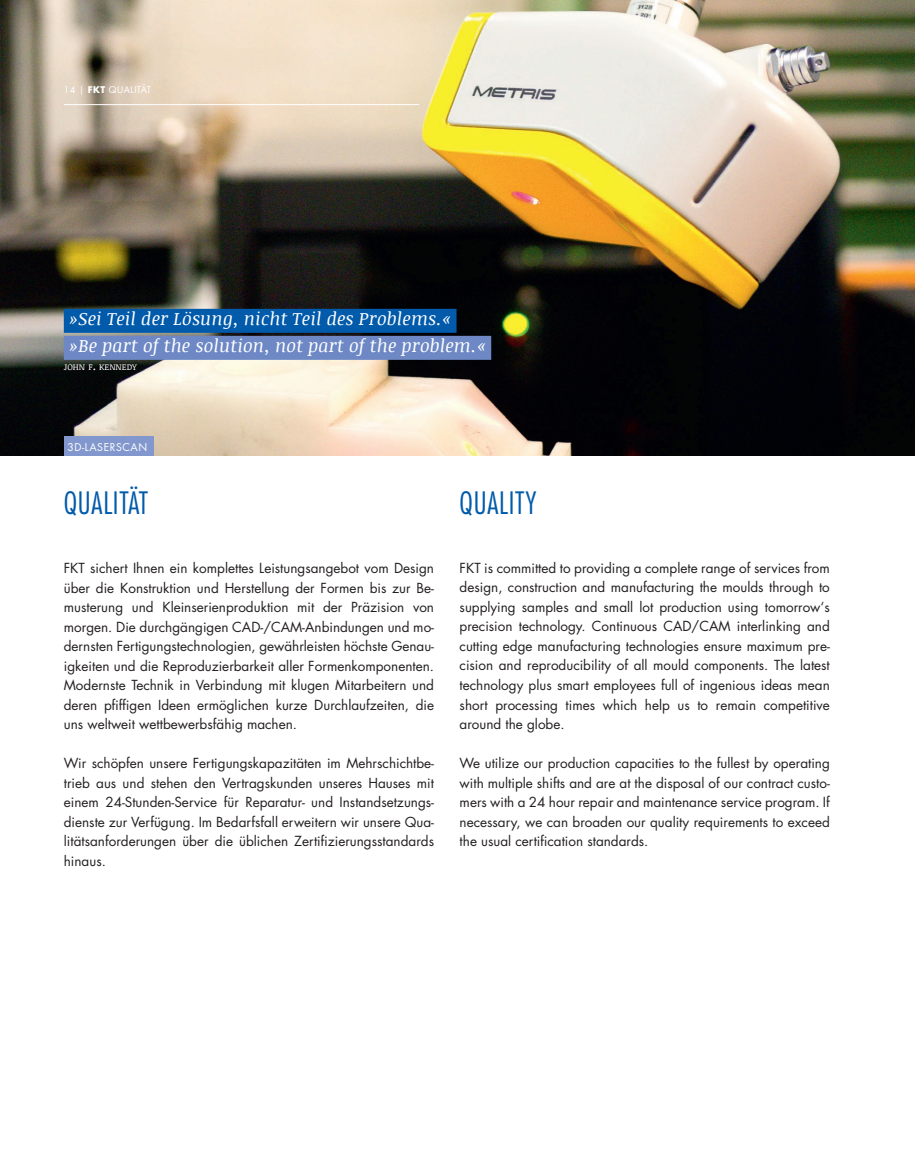
<style>
.page{position:relative;width:915px;height:1149px;background:#fff}
.page>*{position:absolute;margin:0;border:0;box-sizing:border-box;transform-origin:0 0}
.t1{font:300 condensed 30px "Futura Std";letter-spacing:.025em;color:#015aaa}
.t2{font:italic 18px/27px "Noticia Text";letter-spacing:.01em;color:#fff}
.t3{font:13.5px/19.5px "Futura Std";color:#231f20;text-align:justify}
.t4{font:10.5px "Futura Std";letter-spacing:.05em;color:#fff}
.t5{font:9px "Futura Std";letter-spacing:.05em;color:#fff}
.t6{font:8.4px "Noticia Text";color:#fff}
.s1{font-weight:700}
.s2{font-size:12px}
</style>
<div class="page">
<img style="left:0;top:0;width:914px;height:456px">
<hr style="left:64px;top:104px;width:355px;height:1px;background:#fff">
<div style="left:64px;top:309px;width:392px;height:24px;background:#015aaa"></div>
<div style="left:64px;top:336px;width:427px;height:24px;background:#6d88c5"></div>
<div style="left:64px;top:436px;width:89px;height:20px;background:#8197cd"></div>
<p class="t5" style="left:64px;top:83px;width:89px">14 | <span class="s1">FKT</span> QUALITÄT</p>
<h2 class="t2" style="left:69px;top:305px;width:418px">»Sei Teil der Lösung, nicht Teil des Problems.«<br>»Be part of the solution, not part of the problem.«</h2>
<p class="t6" style="left:64px;top:361px;width:74px">JOHN F<span class="s2">.</span> KENNEDY</p>
<p class="t4" style="left:68px;top:440px;width:81px">3D-LASERSCAN</p>
<h1 class="t1" style="left:64px;top:485px;width:86px">QUALITÄT</h1>
<h1 class="t1" style="left:459px;top:485px;width:79px">QUALITY</h1>
<p class="t3" style="left:64px;top:558px;width:371px">FKT sichert Ihnen ein komplettes Leistungsangebot vom Design über die Konstruktion und Herstellung der Formen bis zur Be&shy;musterung und Kleinserienproduktion mit der Präzision von morgen. Die durchgängigen CAD-/CAM-Anbindungen und mo&shy;dernsten Fertigungstechnologien, gewährleisten höchste Genau&shy;igkeiten und die Reproduzierbarkeit aller Formenkomponenten.<br>Modernste Technik in Verbindung mit klugen Mitarbeitern und deren pfiffigen Ideen ermöglichen kurze Durchlaufzeiten, die uns weltweit wettbewerbsfähig machen.</p>
<p class="t3" style="left:64px;top:753px;width:371px">Wir schöpfen unsere Fertigungskapazitäten im Mehrschichtbe&shy;trieb aus und stehen den Vertragskunden unseres Hauses mit einem 24-Stunden-Service für Reparatur- und Instandsetzungs&shy;dienste zur Verfügung. Im Bedarfsfall erweitern wir unsere Qua&shy;litätsanforderungen über die üblichen Zertifizierungsstandards hinaus.</p>
<p class="t3" style="left:459px;top:558px;width:371px">FKT is committed to providing a complete range of services from design, construction and manufacturing the moulds through to supplying samples and small lot production using tomorrow‘s precision technology. Continuous CAD/CAM interlinking and cutting edge manufacturing technologies ensure maximum pre&shy;cision and reproducibility of all mould components. The latest technology plus smart employees full of ingenious ideas mean short processing times which help us to remain competitive around the globe.</p>
<p class="t3" style="left:459px;top:753px;width:371px">We utilize our production capacities to the fullest by operating with multiple shifts and are at the disposal of our contract custo&shy;mers with a 24 hour repair and maintenance service program. If necessary, we can broaden our quality requirements to exceed the usual certification standards.</p>
</div>
